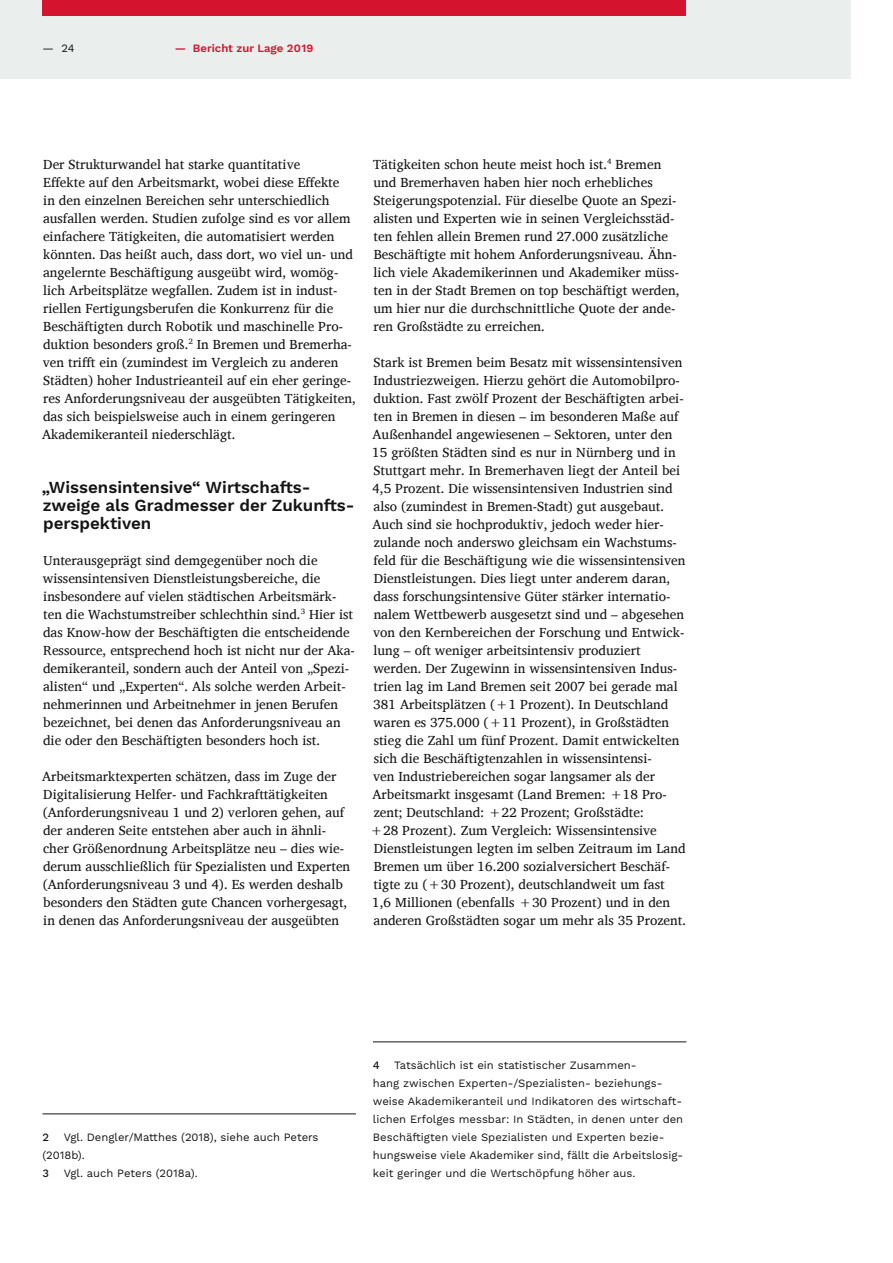
<style>
.page{position:relative;width:893px;height:1263px;background:#fff}
.page>*{position:absolute;margin:0;border:0;box-sizing:border-box;transform-origin:0 0}
.Fließtext_Charis_9pt{font:600 16.8px/18px "Work Sans";color:#141414}
.Fließtext_Charis_9pt-2{font:13.5px/18px "Charis SIL";color:#141414}
.Fußnote_Work_Sans_Re{font:11.25px/18px "Work Sans";color:#141414}
.t1{font:600 11.25px "Work Sans";color:#d4142e}
.Fußnote_Work_Sans_Re-2{font:500 11.25px "Work Sans";color:#141414}
</style>
<div class="page">
<div style="left:0;top:0;width:850px;height:79px;background:#eaeeed"></div>
<div style="left:43px;top:0;width:643px;height:16px;background:#d4142e"></div>
<hr style="left:43px;top:1113px;width:313px;height:1px;background:#141414">
<hr style="left:373px;top:1041px;width:313px;height:1px;background:#141414">
<p class="Fußnote_Work_Sans_Re" style="left:43px;top:39px;width:34px">— 24</p>
<p class="t1" style="left:175px;top:41px;width:140px">— Bericht zur Lage 2019</p>
<p class="Fließtext_Charis_9pt-2" style="left:42px;top:155px;width:315px">Der Strukturwandel hat starke quantitative<br>Effekte auf den Arbeitsmarkt, wobei diese Effekte<br>in den einzelnen Bereichen sehr unterschiedlich ausfallen werden. Studien zufolge sind es vor allem einfachere Tätigkeiten, die automatisiert werden könnten. Das heißt auch, dass dort, wo viel un- und angelernte Beschäftigung ausgeübt wird, womög&shy;lich Arbeitsplätze wegfallen. Zudem ist in indust&shy;riellen Fertigungsberufen die Konkurrenz für die Beschäftigten durch Robotik und maschinelle Pro&shy;duktion besonders groß.<sup>2</sup> In Bremen und Bremerha&shy;ven trifft ein (zumindest im Vergleich zu anderen Städten) hoher Industrieanteil auf ein eher geringe&shy;res Anforderungsniveau der ausgeübten Tätigkeiten, das sich beispielsweise auch in einem geringeren Akademikeranteil niederschlägt.</p>
<p class="Fließtext_Charis_9pt" style="left:42px;top:479px;width:314px">„Wissensintensive“ Wirtschafts&shy;zweige als Gradmesser der Zukunfts&shy;perspektiven</p>
<p class="Fließtext_Charis_9pt-2" style="left:43px;top:551px;width:313px">Unterausgeprägt sind demgegenüber noch die wissensintensiven Dienstleistungsbereiche, die insbesondere auf vielen städtischen Arbeitsmärk&shy;ten die Wachstumstreiber schlechthin sind.<sup>3</sup> Hier ist das Know-how der Beschäftigten die entscheidende Ressource, entsprechend hoch ist nicht nur der Aka&shy;demikeranteil, sondern auch der Anteil von „Spezi&shy;alisten“ und „Experten“. Als solche werden Arbeit&shy;nehmerinnen und Arbeitnehmer in jenen Berufen bezeichnet, bei denen das Anforderungsniveau an die oder den Beschäftigten besonders hoch ist.</p>
<p class="Fließtext_Charis_9pt-2" style="left:42px;top:767px;width:310px">Arbeitsmarktexperten schätzen, dass im Zuge der Digitalisierung Helfer- und Fachkrafttätigkeiten (Anforderungsniveau 1 und 2) verloren gehen, auf der anderen Seite entstehen aber auch in ähnli&shy;cher Größenordnung Arbeitsplätze neu – dies wie&shy;derum ausschließlich für Spezialisten und Experten (Anforderungsniveau 3 und 4). Es werden deshalb besonders den Städten gute Chancen vorhergesagt, in denen das Anforderungsniveau der ausgeübten</p>
<p class="Fließtext_Charis_9pt-2" style="left:373px;top:155px;width:308px">Tätigkeiten schon heute meist hoch ist.<sup>4</sup> Bremen und Bremerhaven haben hier noch erhebliches Steigerungspotenzial. Für dieselbe Quote an Spezi&shy;alisten und Experten wie in seinen Vergleichsstäd&shy;ten fehlen allein Bremen rund 27.000 zusätzliche Beschäftigte mit hohem Anforderungsniveau. Ähn&shy;lich viele Akademikerinnen und Akademiker müss&shy;ten in der Stadt Bremen on top beschäftigt werden, um hier nur die durchschnittliche Quote der ande&shy;ren Großstädte zu erreichen.</p>
<p class="Fließtext_Charis_9pt-2" style="left:374px;top:353px;width:310px">Stark ist Bremen beim Besatz mit wissensintensiven</p>
<p class="Fließtext_Charis_9pt-2" style="left:373px;top:371px;width:308px">Industriezweigen. Hierzu gehört die Automobilpro-</p>
<p class="Fließtext_Charis_9pt-2" style="left:373px;top:389px;width:312px">duktion. Fast zwölf Prozent der Beschäftigten arbei-</p>
<p class="Fließtext_Charis_9pt-2" style="left:374px;top:407px;width:307px">ten in Bremen in diesen – im besonderen Maße auf</p>
<p class="Fließtext_Charis_9pt-2" style="left:373px;top:425px;width:301px">Außenhandel angewiesenen – Sektoren, unter den</p>
<p class="Fließtext_Charis_9pt-2" style="left:372px;top:443px;width:305px">15 größten Städten sind es nur in Nürnberg und in</p>
<p class="Fließtext_Charis_9pt-2" style="left:374px;top:461px;width:308px">Stuttgart mehr. In Bremerhaven liegt der Anteil bei</p>
<p class="Fließtext_Charis_9pt-2" style="left:372px;top:479px;width:302px">4,5 Prozent. Die wissensintensiven Industrien sind</p>
<p class="Fließtext_Charis_9pt-2" style="left:373px;top:497px;width:292px">also (zumindest in Bremen-Stadt) gut ausgebaut.</p>
<p class="Fließtext_Charis_9pt-2" style="left:373px;top:515px;width:293px">Auch sind sie hochproduktiv, jedoch weder hier-</p>
<p class="Fließtext_Charis_9pt-2" style="left:374px;top:533px;width:305px">zulande noch anderswo gleichsam ein Wachstums-</p>
<p class="Fließtext_Charis_9pt-2" style="left:374px;top:551px;width:313px">feld für die Beschäftigung wie die wissensintensiven</p>
<p class="Fließtext_Charis_9pt-2" style="left:374px;top:569px;width:298px">Dienstleistungen. Dies liegt unter anderem daran,</p>
<p class="Fließtext_Charis_9pt-2" style="left:373px;top:587px;width:298px">dass forschungsintensive Güter stärker internatio-</p>
<p class="Fließtext_Charis_9pt-2" style="left:374px;top:605px;width:312px">nalem Wettbewerb ausgesetzt sind und – abgesehen</p>
<p class="Fließtext_Charis_9pt-2" style="left:373px;top:623px;width:313px">von den Kernbereichen der Forschung und Entwick-</p>
<p class="Fließtext_Charis_9pt-2" style="left:374px;top:641px;width:269px">lung – oft weniger arbeitsintensiv produziert</p>
<p class="Fließtext_Charis_9pt-2" style="left:373px;top:659px;width:305px">werden. Der Zugewinn in wissensintensiven Indus-</p>
<p class="Fließtext_Charis_9pt-2" style="left:374px;top:677px;width:306px">trien lag im Land Bremen seit 2007 bei gerade mal</p>
<p class="Fließtext_Charis_9pt-2" style="left:373px;top:695px;width:297px">381 Arbeitsplätzen (+1 Prozent). In Deutschland</p>
<p class="Fließtext_Charis_9pt-2" style="left:373px;top:713px;width:297px">waren es 375.000 (+11 Prozent), in Großstädten</p>
<p class="Fließtext_Charis_9pt-2" style="left:374px;top:731px;width:307px">stieg die Zahl um fünf Prozent. Damit entwickelten</p>
<p class="Fließtext_Charis_9pt-2" style="left:374px;top:749px;width:280px">sich die Beschäftigtenzahlen in wissensintensi-</p>
<p class="Fließtext_Charis_9pt-2" style="left:373px;top:767px;width:283px">ven Industriebereichen sogar langsamer als der</p>
<p class="Fließtext_Charis_9pt-2" style="left:373px;top:785px;width:296px">Arbeitsmarkt insgesamt (Land Bremen: +18 Pro-</p>
<p class="Fließtext_Charis_9pt-2" style="left:374px;top:803px;width:272px">zent; Deutschland: +22 Prozent; Großstädte:</p>
<p class="Fließtext_Charis_9pt-2" style="left:370px;top:821px;width:289px">+28 Prozent). Zum Vergleich: Wissensintensive</p>
<p class="Fließtext_Charis_9pt-2" style="left:374px;top:839px;width:313px">Dienstleistungen legten im selben Zeitraum im Land</p>
<p class="Fließtext_Charis_9pt-2" style="left:374px;top:857px;width:298px">Bremen um über 16.200 sozialversichert Beschäf-</p>
<p class="Fließtext_Charis_9pt-2" style="left:374px;top:875px;width:293px">tigte zu (+30 Prozent), deutschlandweit um fast</p>
<p class="Fließtext_Charis_9pt-2" style="left:372px;top:893px;width:299px">1,6 Millionen (ebenfalls +30 Prozent) und in den</p>
<p class="Fließtext_Charis_9pt-2" style="left:373px;top:911px;width:314px">anderen Großstädten sogar um mehr als 35 Prozent.</p>
<p class="Fußnote_Work_Sans_Re" style="left:43px;top:1128px;width:277px;text-indent:21px">Vgl. Dengler/Matthes (2018), siehe auch Peters (2018b).</p>
<p class="Fußnote_Work_Sans_Re-2" style="left:43px;top:1166px;width:8px">3</p>
<p class="Fußnote_Work_Sans_Re" style="left:64px;top:1164px;width:135px">Vgl. auch Peters (2018a).</p>
<p class="Fußnote_Work_Sans_Re-2" style="left:43px;top:1130px;width:8px">2</p>
<p class="Fußnote_Work_Sans_Re" style="left:373px;top:1056px;width:312px;text-indent:21px">Tatsächlich ist ein statistischer Zusammen-<br>hang zwischen Experten-/Spezialisten- beziehungs&shy;weise Akademikeranteil und Indikatoren des wirtschaft&shy;lichen Erfolges messbar: In Städten, in denen unter den Beschäftigten viele Spezialisten und Experten bezie&shy;hungsweise viele Akademiker sind, fällt die Arbeitslosig&shy;keit geringer und die Wertschöpfung höher aus.</p>
<p class="Fußnote_Work_Sans_Re-2" style="left:373px;top:1058px;width:8px">4</p>
</div>
